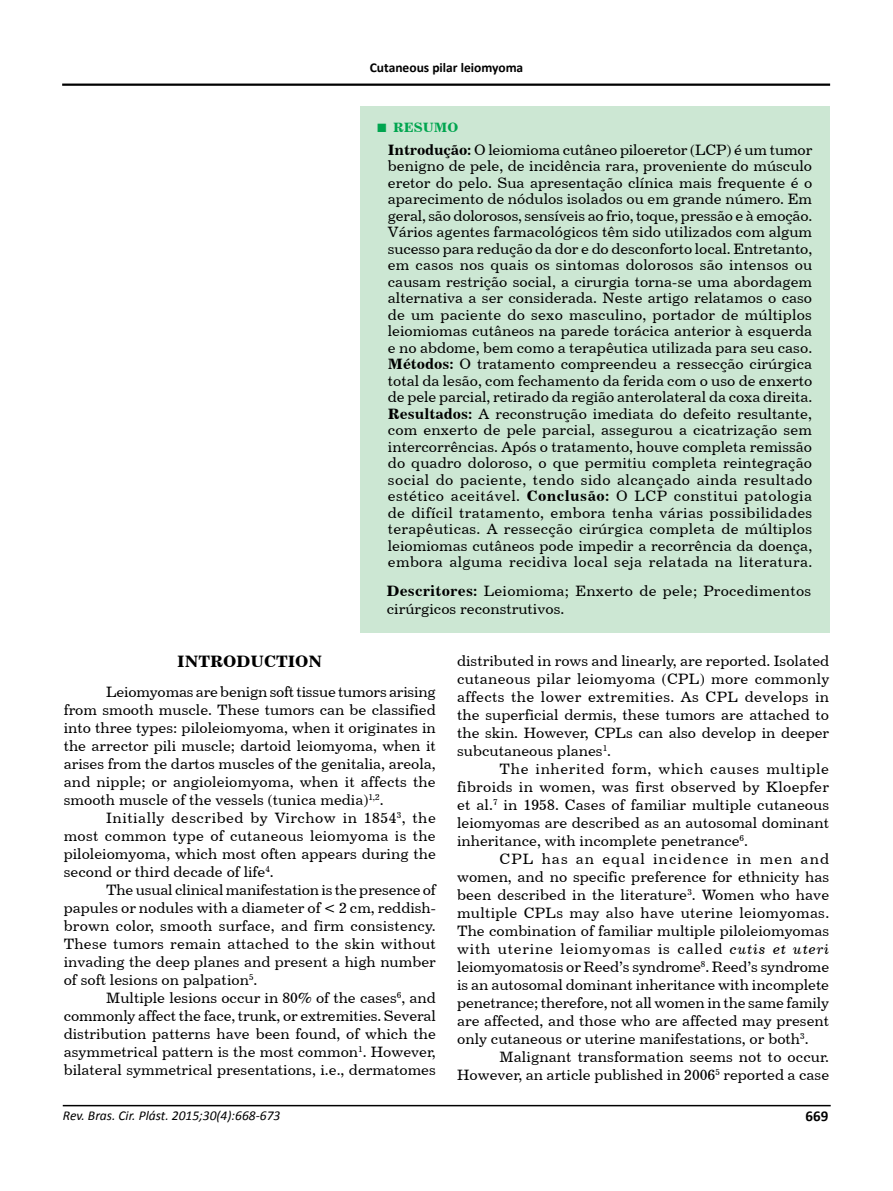
<style>
.page{position:relative;width:893px;height:1191px;background:#fff}
.page>*{position:absolute;margin:0;border:0;box-sizing:border-box;transform-origin:0 0}
.t1{font:16.5px "Century 731 BT Bold A";color:#000}
.t2{font:15px/18px "Century 731 BT Roman A";color:#000;text-align:justify}
.t3{font:700 15px "Calibri";color:#000}
.t4{font:italic 13.5px "Calibri";color:#000}
.t5{font:700 13.5px "Calibri";color:#000}
.t6{font:13.5px "Century 731 BT Bold A";color:#00a54f}
.s1{font-family:"Times New Roman";font-weight:700;font-size:18px}
.s2{font-family:"Century 731 BT Bold A"}
.s3{font-family:"Century 731 BT Italic A"}
</style>
<div class="page">
<hr style="left:63px;top:1104px;width:768px;height:2px;background:#000">
<hr style="left:62px;top:84px;width:768px;height:2px;background:#000">
<div style="left:360px;top:106px;width:470px;height:527px;background:#cce7d3"></div>
<p class="t5" style="left:370px;top:58px;width:155px">Cutaneous pilar leiomyoma</p>
<p class="t6" style="left:377px;top:119px;width:83px"><span class="s1">■</span> RESUMO</p>
<p class="t2" style="left:388px;top:141px;width:426px;line-height:16.5px"><span class="s2">Introdução:</span> O leiomioma cutâneo piloeretor (LCP) é um tumor benigno de pele, de incidência rara, proveniente do músculo eretor do pelo. Sua apresentação clínica mais frequente é o aparecimento de nódulos isolados ou em grande número. Em geral, são dolorosos, sensíveis ao frio, toque, pressão e à emoção.<br>Vários agentes farmacológicos têm sido utilizados com algum sucesso para redução da dor e do desconforto local. Entretanto, em casos nos quais os sintomas dolorosos são intensos ou causam restrição social, a cirurgia torna-se uma abordagem alternativa a ser considerada. Neste artigo relatamos o caso de um paciente do sexo masculino, portador de múltiplos leiomiomas cutâneos na parede torácica anterior à esquerda e no abdome, bem como a terapêutica utilizada para seu caso.<br><span class="s2">Métodos:</span> O tratamento compreendeu a ressecção cirúrgica total da lesão, com fechamento da ferida com o uso de enxerto de pele parcial, retirado da região anterolateral da coxa direita.<br><span class="s2">Resultados:</span> A reconstrução imediata do defeito resultante, com enxerto de pele parcial, assegurou a cicatrização sem intercorrências. Após o tratamento, houve completa remissão do quadro doloroso, o que permitiu completa reintegração social do paciente, tendo sido alcançado ainda resultado estético aceitável. <span class="s2">Conclusão:</span> O LCP constitui patologia de difícil tratamento, embora tenha várias possibilidades terapêuticas. A ressecção cirúrgica completa de múltiplos leiomiomas cutâneos pode impedir a recorrência da doença, embora alguma recidiva local seja relatada na literatura.</p>
<p class="t2" style="left:387px;top:581px;width:426px"><span class="s2">Descritores:</span> Leiomioma; Enxerto de pele; Procedimentos cirúrgicos reconstrutivos.</p>
<p class="t1" style="left:177px;top:650px;width:147px">INTRODUCTION</p>
<p class="t2" style="left:64px;top:683px;width:374px;text-indent:43px">Leiomyomas are benign soft tissue tumors arising from smooth muscle. These tumors can be classified into three types: piloleiomyoma, when it originates in the arrector pili muscle; dartoid leiomyoma, when it arises from the dartos muscles of the genitalia, areola, and nipple; or angioleiomyoma, when it affects the smooth muscle of the vessels (tunica media)<sup>1,2</sup>.</p>
<p class="t2" style="left:64px;top:809px;width:374px;text-indent:43px">Initially described by Virchow in 1854<sup>3</sup>, the most common type of cutaneous leiomyoma is the piloleiomyoma, which most often appears during the second or third decade of life<sup>4</sup>.</p>
<p class="t2" style="left:64px;top:881px;width:374px;text-indent:43px">The usual clinical manifestation is the presence of papules or nodules with a diameter of &lt; 2 cm, reddish&shy;brown color, smooth surface, and firm consistency.<br>These tumors remain attached to the skin without invading the deep planes and present a high number of soft lesions on palpation<sup>5</sup>.</p>
<p class="t2" style="left:64px;top:989px;width:374px;text-indent:43px">Multiple lesions occur in 80% of the cases<sup>6</sup>, and commonly affect the face, trunk, or extremities. Several distribution patterns have been found, of which the asymmetrical pattern is the most common<sup>1</sup>. However, bilateral symmetrical presentations, i.e., dermatomes</p>
<p class="t2" style="left:457px;top:651px;width:374px">distributed in rows and linearly, are reported. Isolated cutaneous pilar leiomyoma (CPL) more commonly affects the lower extremities. As CPL develops in the superficial dermis, these tumors are attached to the skin. However, CPLs can also develop in deeper subcutaneous planes<sup>1</sup>.</p>
<p class="t2" style="left:457px;top:759px;width:374px;text-indent:43px">The inherited form, which causes multiple fibroids in women, was first observed by Kloepfer et al.<sup>7</sup> in 1958. Cases of familiar multiple cutaneous leiomyomas are described as an autosomal dominant inheritance, with incomplete penetrance<sup>6</sup>.</p>
<p class="t2" style="left:457px;top:849px;width:374px;text-indent:43px">CPL has an equal incidence in men and women, and no specific preference for ethnicity has been described in the literature<sup>3</sup>. Women who have multiple CPLs may also have uterine leiomyomas.<br>The combination of familiar multiple piloleiomyomas with uterine leiomyomas is called <span class="s3">cutis et uteri </span>leiomyomatosis or Reed’s syndrome<sup>8</sup>. Reed’s syndrome is an autosomal dominant inheritance with incomplete penetrance; therefore, not all women in the same family are affected, and those who are affected may present only cutaneous or uterine manifestations, or both<sup>3</sup>.</p>
<p class="t2" style="left:457px;top:1047px;width:374px;text-align:right">Malignant transformation seems not to occur.<br>However, an article published in 2006<sup>5</sup> reported a case</p>
<p class="t4" style="left:63px;top:1105px;width:219px">Rev. Bras. Cir. Plást. 2015;30(4):668-673</p>
<p class="t3" style="left:806px;top:1105px;width:24px">669</p>
</div>
